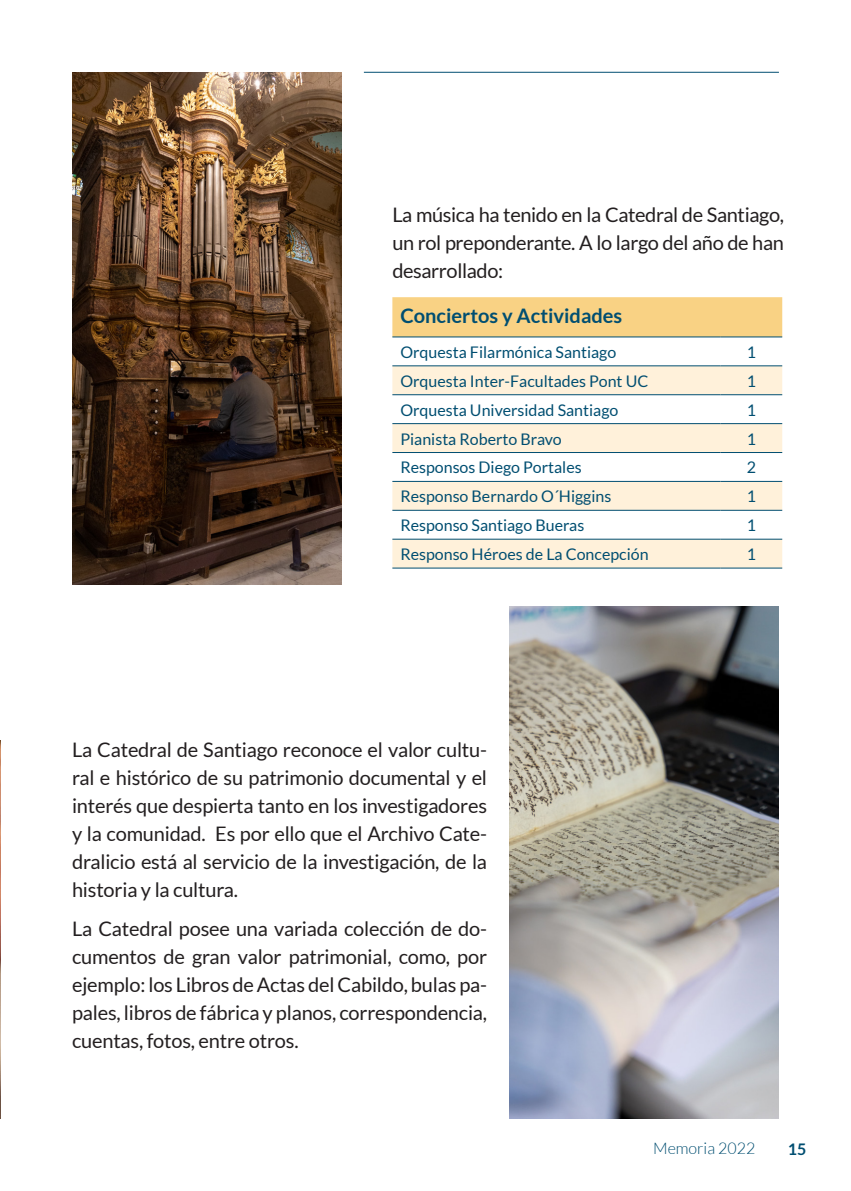
<style>
.page{position:relative;width:851px;height:1191px;background:#fff}
.page>*{position:absolute;margin:0;border:0;box-sizing:border-box;transform-origin:0 0}
.t1{font:20px/28px "Lato";letter-spacing:-.01em;color:#231f20;text-align:justify}
.t2{font:700 20px "Lato";color:#004e71}
.t3{font:16px "Lato";color:#004e71}
.t4{font:300 16px "Lato";color:#004e71}
.t5{font:700 16px "Lato";color:#004e71}
</style>
<div class="page">
<div style="left:392px;top:297px;width:390px;height:39px;background:#f9d284"></div>
<svg style="left:392px;top:366px;width:390px;height:202px;fill:#fff1da"></svg>
<hr style="left:392px;top:336px;width:328px;height:1px;background:#004e71">
<hr style="left:720px;top:336px;width:62px;height:1px;background:#004e71">
<hr style="left:392px;top:365px;width:328px;height:1px;background:#004e71">
<hr style="left:720px;top:365px;width:62px;height:1px;background:#004e71">
<hr style="left:392px;top:394px;width:328px;height:1px;background:#004e71">
<hr style="left:720px;top:394px;width:62px;height:1px;background:#004e71">
<hr style="left:392px;top:423px;width:328px;height:1px;background:#004e71">
<hr style="left:720px;top:423px;width:62px;height:1px;background:#004e71">
<hr style="left:392px;top:452px;width:328px;height:1px;background:#004e71">
<hr style="left:720px;top:452px;width:62px;height:1px;background:#004e71">
<hr style="left:392px;top:481px;width:328px;height:1px;background:#004e71">
<hr style="left:720px;top:481px;width:62px;height:1px;background:#004e71">
<hr style="left:392px;top:510px;width:328px;height:1px;background:#004e71">
<hr style="left:720px;top:510px;width:62px;height:1px;background:#004e71">
<hr style="left:392px;top:539px;width:328px;height:1px;background:#004e71">
<hr style="left:720px;top:539px;width:62px;height:1px;background:#004e71">
<hr style="left:392px;top:568px;width:328px;height:1px;background:#004e71">
<hr style="left:720px;top:568px;width:62px;height:1px;background:#004e71">
<img style="left:509px;top:607px;width:269px;height:512px">
<img style="left:0;top:740px;width:1px;height:379px">
<img style="left:72px;top:72px;width:269px;height:512px">
<hr style="left:364px;top:72px;width:414px;height:1px;background:#004e71">
<p class="t1" style="left:392px;top:200px;width:393px">La música ha tenido en la Catedral de Santiago, un rol preponderante. A lo largo del año de han desarrollado:</p>
<p class="t2" style="left:400px;top:305px;width:223px">Conciertos y Actividades</p>
<p class="t3" style="left:400px;top:343px;width:217px">Orquesta Filarmónica Santiago</p>
<p class="t3" style="left:746px;top:343px;width:11px">1</p>
<p class="t3" style="left:400px;top:372px;width:249px">Orquesta Inter-Facultades Pont UC</p>
<p class="t3" style="left:746px;top:372px;width:11px">1</p>
<p class="t3" style="left:400px;top:401px;width:219px">Orquesta Universidad Santiago</p>
<p class="t3" style="left:746px;top:401px;width:11px">1</p>
<p class="t3" style="left:400px;top:430px;width:163px">Pianista Roberto Bravo</p>
<p class="t3" style="left:746px;top:430px;width:11px">1</p>
<p class="t3" style="left:400px;top:459px;width:183px">Responsos Diego Portales</p>
<p class="t3" style="left:746px;top:459px;width:11px">2</p>
<p class="t3" style="left:400px;top:487px;width:212px">Responso Bernardo O´Higgins</p>
<p class="t3" style="left:746px;top:487px;width:11px">1</p>
<p class="t3" style="left:400px;top:516px;width:185px">Responso Santiago Bueras</p>
<p class="t3" style="left:746px;top:516px;width:11px">1</p>
<p class="t3" style="left:400px;top:545px;width:250px">Responso Héroes de La Concepción</p>
<p class="t3" style="left:746px;top:545px;width:11px">1</p>
<p class="t1" style="left:72px;top:735px;width:416px">La Catedral de Santiago reconoce el valor cultu&shy;ral e histórico de su patrimonio documental y el interés que despierta tanto en los investigadores y la comunidad. Es por ello que el Archivo Cate&shy;dralicio está al servicio de la investigación, de la historia y la cultura.</p>
<p class="t1" style="left:72px;top:914px;width:416px">La Catedral posee una variada colección de do&shy;cumentos de gran valor patrimonial, como, por ejemplo: los Libros de Actas del Cabildo, bulas pa&shy;pales, libros de fábrica y planos, correspondencia, cuentas, fotos, entre otros.</p>
<p class="t4" style="left:653px;top:1140px;width:104px">Memoria 2022</p>
<p class="t5" style="left:787px;top:1139px;width:20px">15</p>
</div>
